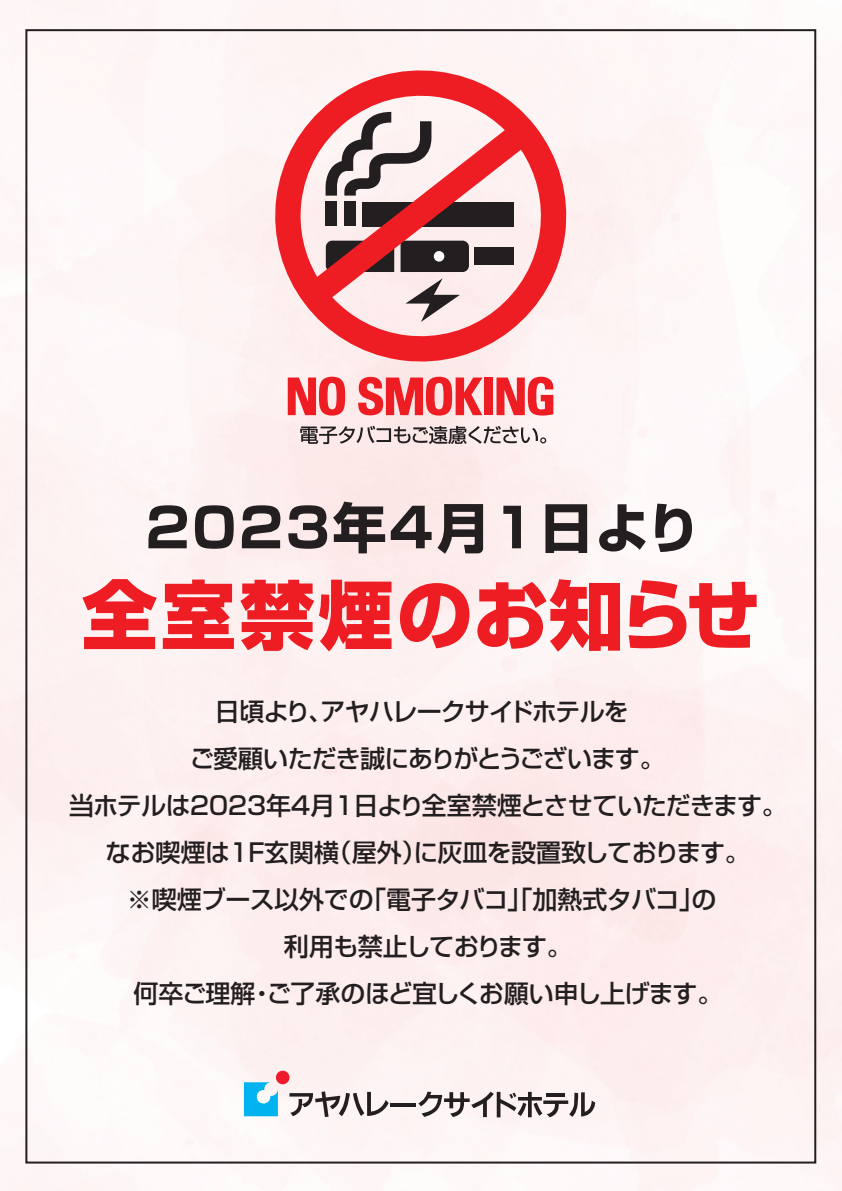
<style>
.page{position:relative;width:842px;height:1191px;background:#fff}
.page>*{position:absolute;margin:0;border:0;box-sizing:border-box;transform-origin:0 0}
.t1{font:800 75px "Shin Go Pro";letter-spacing:.03em;color:#ee1d23}
.t2{font:700 54px "Shin Go Pro";letter-spacing:.05em;color:#231f20}
.t3{font:500 25px/47px "Shin Go Pro";letter-spacing:-.03em;color:#231f20;text-align:center}
</style>
<div class="page">
<img style="left:0;top:0;width:842px;height:1191px">
<div style="left:484px;top:377px;width:9px;height:38px;background:#ee1d23"></div>
<svg style="left:496px;top:377px;width:58px;height:38px"></svg>
<svg style="left:288px;top:377px;width:57px;height:38px;background:#f25d61"></svg>
<svg style="left:358px;top:377px;width:125px;height:38px;background:#f3666a"></svg>
<svg style="left:267px;top:67px;width:303px;height:298px;fill:#fcecec"></svg>
<svg style="left:405px;top:278px;width:55px;height:44px;background:#c1b4b4"></svg>
<svg style="left:300px;top:426px;width:246px;height:18px;background:#b5a8a8"></svg>
<svg style="left:391px;top:1102px;width:25px;height:4px"></svg>
<svg style="left:418px;top:1091px;width:177px;height:26px"></svg>
<svg style="left:244px;top:1070px;width:145px;height:47px"></svg>
<h2 class="t2" style="left:146px;top:485px;width:556px">2023年4月1日より</h2>
<h1 class="t1" style="left:82px;top:556px;width:680px">全室禁煙のお知らせ</h1>
<p class="t3" style="left:69px;top:685px;width:719px">日頃より、アヤハレークサイドホテルを<br>ご愛顧いただき誠にありがとうございます。<br>当ホテルは2023年4月1日より全室禁煙とさせていただきます。なお喫煙は1F玄関横（屋外）に灰皿を設置致しております。<br>※喫煙ブース以外での「電子タバコ」「加熱式タバコ」の<br>利用も禁止しております。<br>何卒ご理解・ご了承のほど宜しくお願い申し上げます。</p>
</div>
